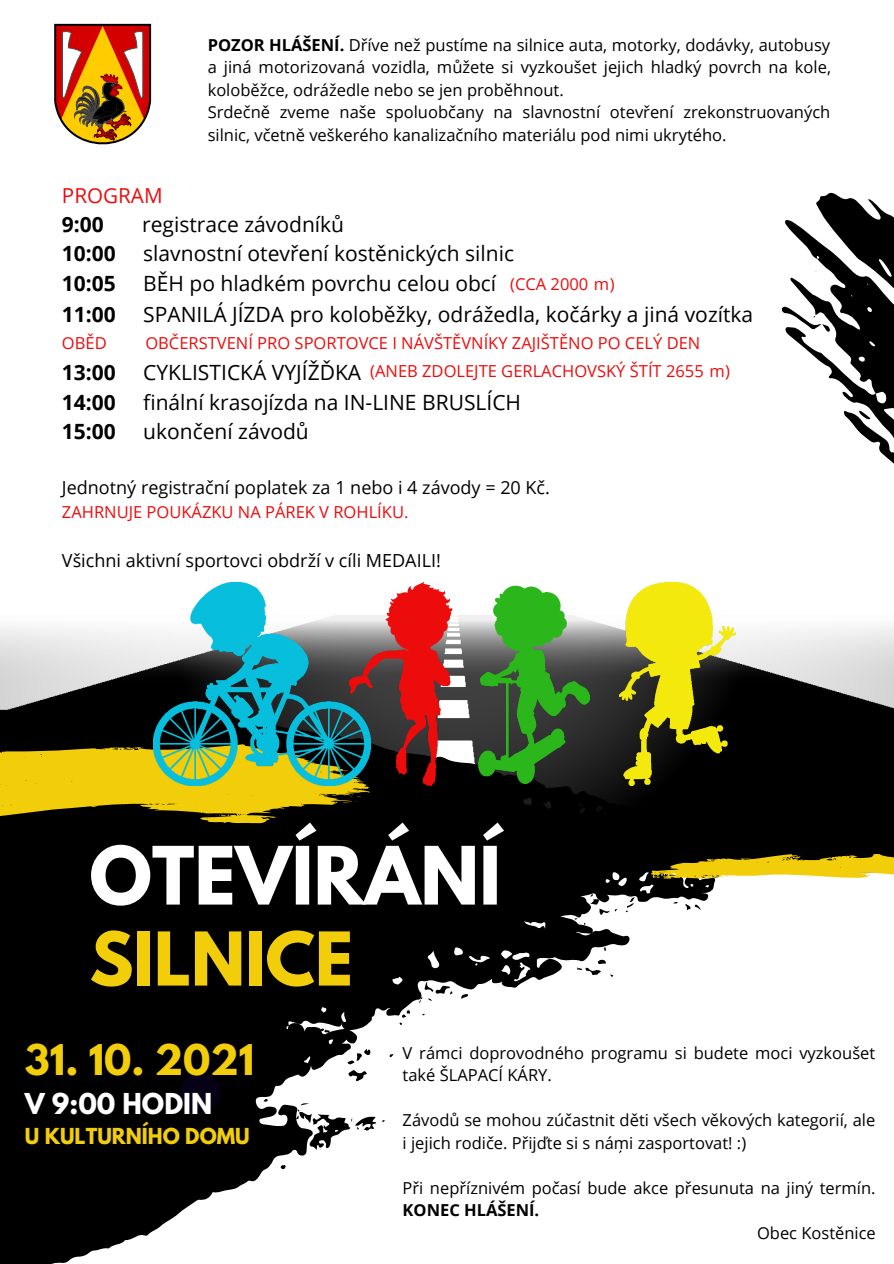
<style>
.page{position:relative;width:894px;height:1264px;background:#fff}
.page>*{position:absolute;margin:0;border:0;box-sizing:border-box;transform-origin:0 0}
.t1{font:700 71.25px "League Spartan";color:#fff}
.t2{font:700 65.7px "League Spartan";color:#f1cd0a}
.t3{font:700 37.5px "League Spartan";color:#f1cd0a}
.t4{font:700 25.5px "League Spartan";color:#fff}
.t5{font:21px "Open Sans";color:#000}
.t6{font:700 21px "Open Sans";color:#000}
.t7{font:20.55px "Open Sans";color:#ed0c0c}
.t8{font:700 19.5px "League Spartan";color:#f1cd0a}
.t9{font:18px "Open Sans";color:#000}
.t10{font:16.5px/22.5px "Open Sans";color:#000}
.t11{font:16.5px "Open Sans";color:#ed0c0c}
.s1{font-weight:700}
</style>
<div class="page">
<img style="left:0;top:144px;width:893px;height:683px">
<svg style="left:0;top:708px;width:715px;height:555px;fill:#000"></svg>
<svg style="left:461px;top:993px;width:7px;height:6px"></svg>
<svg style="left:347px;top:1048px;width:24px;height:33px"></svg>
<svg style="left:280px;top:1164px;width:6px;height:5px"></svg>
<svg style="left:685px;top:903px;width:15px;height:7px"></svg>
<svg style="left:389px;top:1053px;width:4px;height:4px"></svg>
<svg style="left:263px;top:1098px;width:5px;height:4px"></svg>
<svg style="left:321px;top:1028px;width:9px;height:5px"></svg>
<svg style="left:602px;top:947px;width:4px;height:3px"></svg>
<svg style="left:673px;top:901px;width:4px;height:3px"></svg>
<svg style="left:399px;top:1010px;width:11px;height:14px"></svg>
<svg style="left:577px;top:959px;width:36px;height:18px"></svg>
<svg style="left:590px;top:894px;width:27px;height:20px"></svg>
<svg style="left:625px;top:897px;width:10px;height:15px"></svg>
<svg style="left:419px;top:981px;width:34px;height:22px"></svg>
<svg style="left:297px;top:1101px;width:79px;height:48px"></svg>
<svg style="left:0;top:742px;width:370px;height:82px;background:#a28a07"></svg>
<svg style="left:648px;top:827px;width:245px;height:54px;background:#5a5016"></svg>
<svg style="left:54px;top:24px;width:97px;height:120px"></svg>
<img style="left:153px;top:582px;width:196px;height:203px">
<img style="left:349px;top:582px;width:240px;height:203px">
<img style="left:619px;top:582px;width:189px;height:203px">
<svg style="left:722px;top:194px;width:171px;height:567px"></svg>
<svg style="left:780px;top:162px;width:113px;height:537px"></svg>
<div style="left:181px;top:1072px;width:39px;height:40px;background:#060117;border-radius:50%"></div>
<p class="t7" style="left:62px;top:181px;width:102px">PROGRAM</p>
<p class="t10" style="left:208px;top:33px;width:624px;text-align:justify"><span class="s1">POZOR HLÁŠENÍ.</span> Dříve než pustíme na silnice auta, motorky, dodávky, autobusy a jiná motorizovaná vozidla, můžete si vyzkoušet jejich hladký povrch na kole, koloběžce, odrážedle nebo se jen proběhnout.</p>
<p class="t10" style="left:208px;top:101px;width:624px">Srdečně zveme naše spoluobčany na slavnostní otevření zrekonstruovaných silnic, včetně veškerého kanalizačního materiálu pod nimi ukrytého.</p>
<p class="t6" style="left:62px;top:209px;width:43px">9:00</p>
<p class="t5" style="left:142px;top:209px;width:203px">registrace závodníků</p>
<p class="t6" style="left:62px;top:239px;width:55px">10:00</p>
<p class="t5" style="left:143px;top:239px;width:372px">slavnostní otevření kostěnických silnic</p>
<p class="t6" style="left:62px;top:268px;width:55px">10:05</p>
<p class="t5" style="left:143px;top:268px;width:354px">BĚH po hladkém povrchu celou obcí</p>
<p class="t6" style="left:62px;top:300px;width:55px">11:00</p>
<p class="t5" style="left:143px;top:300px;width:611px">SPANILÁ JÍZDA pro koloběžky, odrážedla, kočárky a jiná vozítka</p>
<p class="t11" style="left:62px;top:331px;width:46px">OBĚD</p>
<p class="t11" style="left:145px;top:331px;width:556px">OBČERSTVENÍ PRO SPORTOVCE I NÁVŠTĚVNÍKY ZAJIŠTĚNO PO CELÝ DEN</p>
<p class="t6" style="left:62px;top:357px;width:55px">13:00</p>
<p class="t5" style="left:143px;top:357px;width:219px">CYKLISTICKÁ VYJÍŽĎKA</p>
<p class="t6" style="left:62px;top:387px;width:55px">14:00</p>
<p class="t5" style="left:143px;top:387px;width:379px">finální krasojízda na IN-LINE BRUSLÍCH</p>
<p class="t6" style="left:62px;top:417px;width:55px">15:00</p>
<p class="t5" style="left:143px;top:417px;width:167px">ukončení závodů</p>
<p class="t11" style="left:510px;top:272px;width:106px">(CCA 2000 m)</p>
<p class="t11" style="left:370px;top:359px;width:361px">(ANEB ZDOLEJTE GERLACHOVSKÝ ŠTÍT 2655 m)</p>
<p class="t9" style="left:62px;top:475px;width:489px">Jednotný registrační poplatek za 1 nebo i 4 závody = 20 Kč.</p>
<p class="t11" style="left:62px;top:500px;width:348px">ZAHRNUJE POUKÁZKU NA PÁREK V ROHLÍKU.</p>
<p class="t9" style="left:62px;top:547px;width:380px">Všichni aktivní sportovci obdrží v cíli MEDAILI!</p>
<p class="t1" style="left:89px;top:840px;width:413px">OTEVÍRÁNÍ</p>
<p class="t2" style="left:89px;top:926px;width:265px">SILNICE</p>
<p class="t3" style="left:25px;top:1040px;width:231px">31. 10. 2021</p>
<p class="t4" style="left:25px;top:1090px;width:189px">V 9:00 HODIN</p>
<p class="t8" style="left:25px;top:1126px;width:226px">U KULTURNÍHO DOMU</p>
<p class="t10" style="left:402px;top:1040px;width:474px">V rámci doprovodného programu si budete moci vyzkoušet také ŠLAPACÍ KÁRY.</p>
<p class="t10" style="left:402px;top:1108px;width:474px">Závodů se mohou zúčastnit děti všech věkových kategorií, ale i jejich rodiče. Přijďte si s námi zasportovat! :)</p>
<p class="t10" style="left:402px;top:1176px;width:474px">Při nepříznivém počasí bude akce přesunuta na jiný termín.<br><span class="s1">KONEC HLÁŠENÍ.</span></p>
<p class="t10" style="left:756px;top:1221px;width:120px">Obec Kostěnice</p>
</div>
